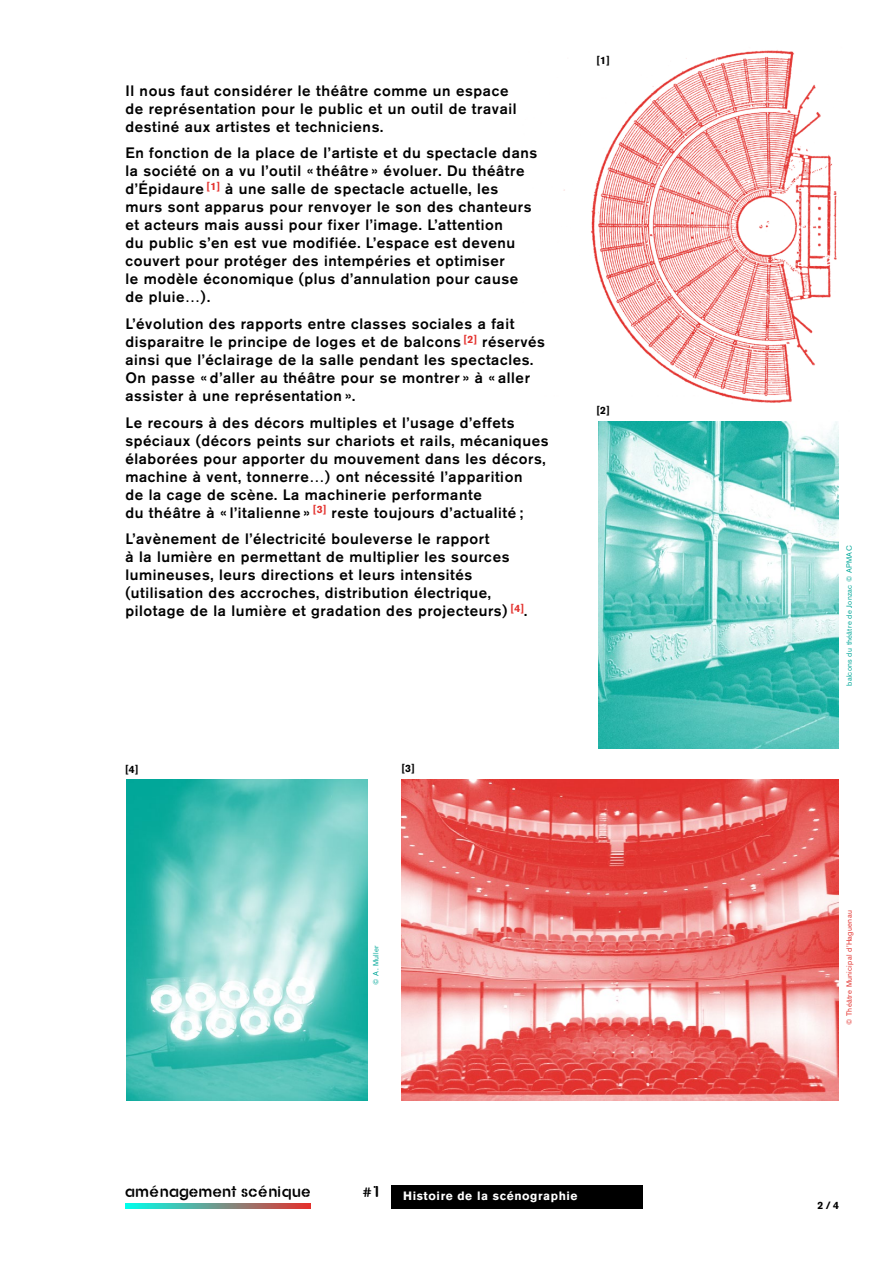
<style>
.page{position:relative;width:893px;height:1263px;background:#fff}
.page>*{position:absolute;margin:0;border:0;box-sizing:border-box;transform-origin:0 0}
.t1{font:500 15px/18px "Akzidenz Grotesk BQ";letter-spacing:.04em;color:#000}
.t2{font:15px "AG Stencil";letter-spacing:.05em;color:#000}
.t3{font:700 12px "Akzidenz Grotesk BQ";letter-spacing:.05em;color:#fff}
.t4{font:700 10.5px "Akzidenz Grotesk BQ";color:#000}
.t5{font:7.5px "Akzidenz Grotesk BQ";letter-spacing:.04em;color:#00a799}
.t6{font:7.5px "Akzidenz Grotesk BQ";letter-spacing:.04em;color:#e3312d}
</style>
<div class="page">
<svg style="left:125px;top:1203px;width:185px;height:6px"></svg>
<div style="left:391px;top:1185px;width:251px;height:23px;background:#000"></div>
<img style="left:563px;top:50px;width:274px;height:353px">
<img style="left:598px;top:421px;width:241px;height:328px">
<img style="left:127px;top:780px;width:241px;height:321px">
<img style="left:402px;top:780px;width:437px;height:321px">
<p class="t1" style="left:125px;top:81px;width:393px">Il nous faut considérer le théâtre comme un espace de représentation pour le public et un outil de travail destiné aux artistes et techniciens.</p>
<p class="t1" style="left:125px;top:144px;width:413px">En fonction de la place de l’artiste et du spectacle dans la société on a vu l’outil « théâtre » évoluer. Du théâtre d’Épidaure <sup>[1]</sup> à une salle de spectacle actuelle, les murs sont apparus pour renvoyer le son des chanteurs et acteurs mais aussi pour fixer l’image. L’attention<br>du public s’en est vue modifiée. L’espace est devenu couvert pour protéger des intempéries et optimiser<br>le modèle économique (plus d’annulation pour cause de pluie…).</p>
<p class="t1" style="left:125px;top:314px;width:421px">L’évolution des rapports entre classes sociales a fait disparaitre le principe de loges et de balcons <sup>[2]</sup> réservés ainsi que l’éclairage de la salle pendant les spectacles.<br>On passe « d’aller au théâtre pour se montrer » à « aller assister à une représentation ».</p>
<p class="t1" style="left:125px;top:413px;width:425px">Le recours à des décors multiples et l’usage d’effets spéciaux (décors peints sur chariots et rails, mécaniques élaborées pour apporter du mouvement dans les décors, machine à vent, tonnerre…) ont nécessité l’apparition<br>de la cage de scène. La machinerie performante<br>du théâtre à « l’italienne » <sup>[3]</sup> reste toujours d’actualité ;</p>
<p class="t1" style="left:125px;top:530px;width:403px">L’avènement de l’électricité bouleverse le rapport<br>à la lumière en permettant de multiplier les sources lumineuses, leurs directions et leurs intensités (utilisation des accroches, distribution électrique, pilotage de la lumière et gradation des projecteurs) <sup>[4]</sup>.</p>
<p class="t4" style="left:597px;top:54px;width:14px">[1]</p>
<p class="t4" style="left:597px;top:404px;width:14px">[2]</p>
<p class="t4" style="left:125px;top:764px;width:14px">[4]</p>
<p class="t4" style="left:402px;top:762px;width:14px">[3]</p>
<p class="t5" style="left:371px;top:985px;width:41px;rotate:-90deg">© A. Muller</p>
<p class="t2" style="left:125px;top:1183px;width:187px">AMÉNAGEMENT SCÉNIQUE</p>
<p class="t3" style="left:403px;top:1189px;width:176px">Histoire de la scénographie</p>
<p class="t2" style="left:363px;top:1183px;width:19px">#1</p>
<p class="t5" style="left:845px;top:686px;width:142px;rotate:-90deg">balcons du théâtre de Jonzac © APMAC</p>
<p class="t6" style="left:845px;top:1025px;width:116px;rotate:-90deg">© Théâtre Municipal d’Haguenau</p>
<p class="t4" style="left:817px;top:1199px;width:23px">2/4</p>
</div>
